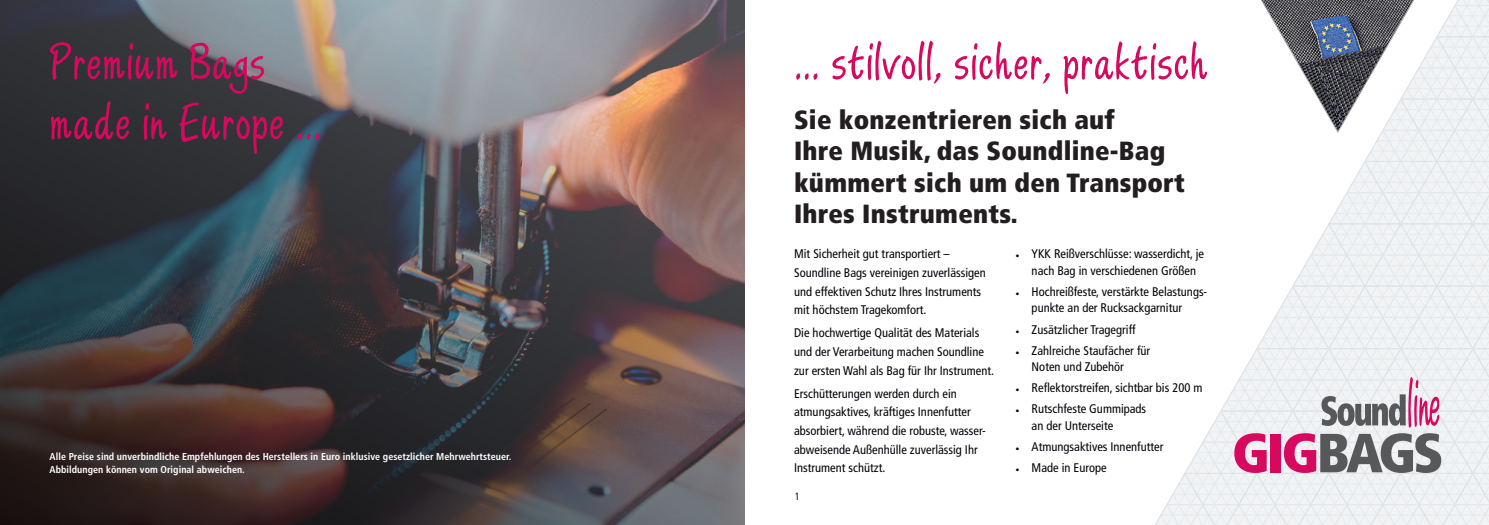
<style>
.page{position:relative;width:1489px;height:525px;background:#fff}
.page>*{position:absolute;margin:0;border:0;box-sizing:border-box;transform-origin:0 0}
.t1{font:900 condensed 55px "Frutiger LT Com";letter-spacing:-.055em;color:#57585a}
.t2{font:900 condensed 26.25px/31.2px "Frutiger LT Com";letter-spacing:.01em;color:#231f20}
.t3{font:condensed 12.5px/18.6px "Frutiger LT Com";color:#000208}
.t4{font:condensed 10.62px "Frutiger LT Com";color:#231f20}
.t5{font:700 condensed 10px/13.5px "Frutiger LT Com";letter-spacing:.005em;color:#fff}
.s1{color:#d6095f}
</style>
<div class="page">
<img style="left:0;top:0;width:744px;height:524px">
<svg style="left:51px;top:101px;width:268px;height:53px;background:#4a2e3f"></svg>
<svg style="left:50px;top:42px;width:214px;height:52px;background:#5c374b"></svg>
<svg style="left:796px;top:0;width:692px;height:525px"></svg>
<p class="t5" style="left:50px;top:449px;width:463px">Alle Preise sind unverbindliche Empfehlungen des Herstellers in Euro inklusive gesetzlicher Mehrwehrtsteuer.<br>Abbildungen können vom Original abweichen.</p>
<h2 class="t2" style="left:794px;top:104px;width:392px">Sie konzentrieren sich auf<br>Ihre Musik, das Soundline-Bag kümmert sich um den Transport<br>Ihres Instruments.</h2>
<p class="t3" style="left:794px;top:244px;width:193px">Mit Sicherheit gut transportiert – Soundline Bags vereinigen zuverlässigen und effektiven Schutz Ihres Instruments mit höchstem Tragekomfort.</p>
<p class="t3" style="left:794px;top:323px;width:201px">Die hochwertige Qualität des Materials und der Verarbeitung machen Soundline zur ersten Wahl als Bag für Ihr Instrument.</p>
<p class="t3" style="left:794px;top:384px;width:193px">Erschütterungen werden durch ein atmungsaktives, kräftiges Innenfutter absorbiert, während die robuste, wasser&shy;abweisende Außenhülle zuverlässig Ihr Instrument schützt.</p>
<p class="t4" style="left:794px;top:490px;width:7px">1</p>
<p class="t3" style="left:1031px;top:246px;width:174px;line-height:16.5px;text-indent:-16px">• YKK Reißverschlüsse: wasserdicht, je nach Bag in verschiedenen Größen</p>
<p class="t3" style="left:1031px;top:283px;width:177px;line-height:16.5px;text-indent:-16px">• Hochreißfeste, verstärkte Belastungs&shy;punkte an der Rucksackgarnitur</p>
<p class="t3" style="left:1015px;top:320px;width:121px">• Zusätzlicher Tragegriff</p>
<p class="t3" style="left:1031px;top:342px;width:120px;line-height:16.5px;text-indent:-16px">• Zahlreiche Staufächer für<br>Noten und Zubehör</p>
<p class="t3" style="left:1015px;top:378px;width:188px">• Reflektorstreifen, sichtbar bis 200 m</p>
<p class="t3" style="left:1031px;top:401px;width:116px;line-height:16.5px;text-indent:-16px">• Rutschfeste Gummipads an der Unterseite</p>
<p class="t3" style="left:1015px;top:437px;width:149px">• Atmungsaktives Innenfutter</p>
<p class="t3" style="left:1015px;top:458px;width:92px">• Made in Europe</p>
<h1 class="t1" style="left:1231px;top:419px;width:213px"><span class="s1">GIG</span>BAGS</h1>
</div>
